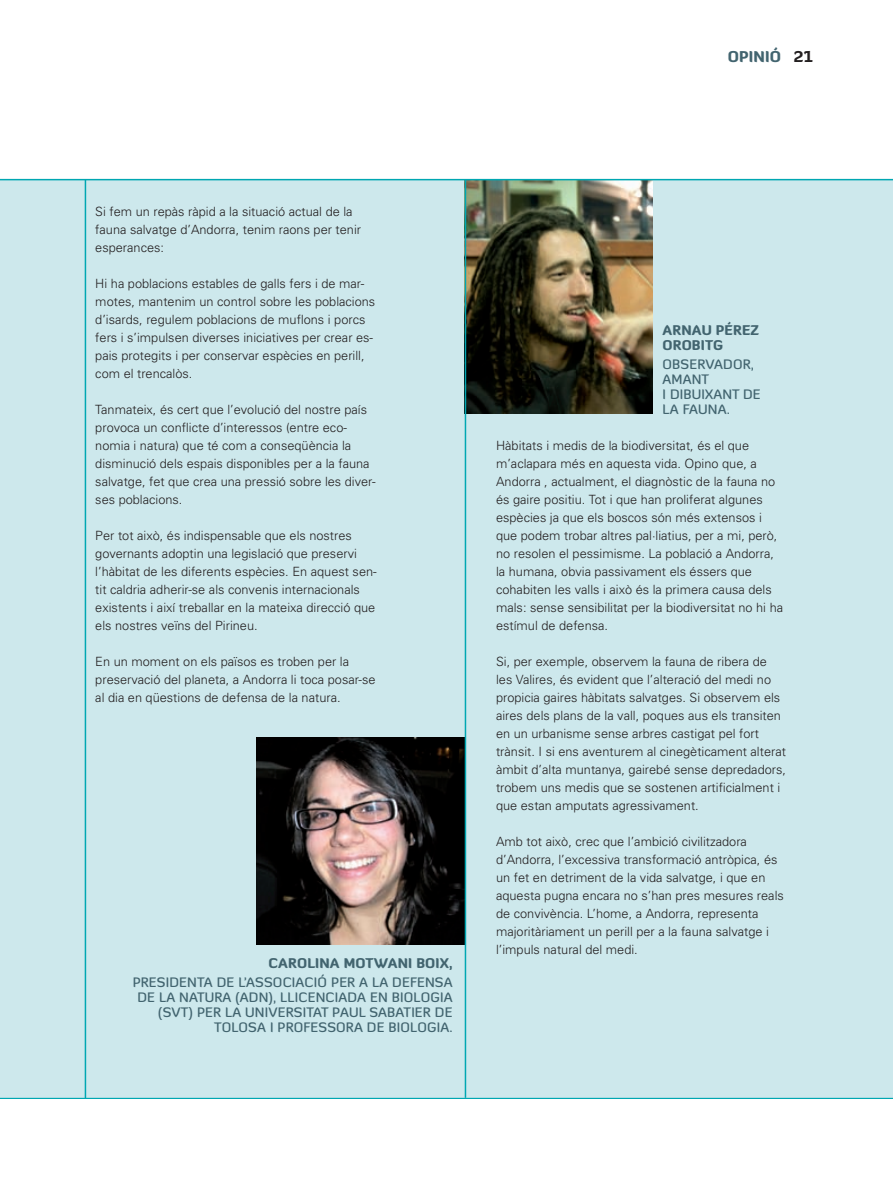
<style>
.page{position:relative;width:893px;height:1190px;background:#fff}
.page>*{position:absolute;margin:0;border:0;box-sizing:border-box;transform-origin:0 0}
.PAT_seccio_Diavlo{font:900 15px "Diavlo";letter-spacing:.01em;color:#42646f}
.PAT_seccio_Diavlo-2{font:900 15px "Diavlo";color:#231f20}
.PAT_DESP_titular_DIA{font:500 13.5px/15px "Diavlo";letter-spacing:.01em;color:#42646f}
.PAT_DESP_titular_DIA-2{font:900 13.5px/15px "Diavlo";letter-spacing:.01em;color:#42646f}
.PAT_text_Univers{font:300 12.75px/18px "Univers";color:#231f20}
</style>
<div class="page">
<div style="left:0;top:180px;width:893px;height:1010px;background:#cde8ec"></div>
<img style="left:466px;top:180px;width:186px;height:234px">
<img style="left:257px;top:738px;width:207px;height:206px">
<hr style="left:0;top:1098px;width:893px;height:1px;background:#00a7b2">
<hr style="left:85px;top:180px;width:1px;height:918px;background:#00a7b2">
<div style="left:0;top:1099px;width:893px;height:91px;background:#fff"></div>
<hr style="left:0;top:179px;width:893px;height:1px;background:#00a7b2">
<hr style="left:464px;top:180px;width:2px;height:918px;background:#00a7b2">
<p class="PAT_seccio_Diavlo" style="left:727px;top:47px;width:55px">OPINIÓ</p>
<p class="PAT_seccio_Diavlo-2" style="left:794px;top:47px;width:20px">21</p>
<p class="PAT_text_Univers" style="left:95px;top:202px;width:267px">Si fem un repàs ràpid a la situació actual de la fauna salvatge d’Andorra, tenim raons per tenir esperances:</p>
<p class="PAT_text_Univers" style="left:95px;top:274px;width:281px">Hi ha poblacions estables de galls fers i de mar&shy;motes, mantenim un control sobre les poblacions d’isards, regulem poblacions de muflons i porcs fers i s’impulsen diverses iniciatives per crear es&shy;pais protegits i per conservar espècies en perill, com el trencalòs.</p>
<p class="PAT_text_Univers" style="left:95px;top:400px;width:282px">Tanmateix, és cert que l’evolució del nostre país provoca un conflicte d’interessos (entre eco&shy;nomia i natura) que té com a conseqüència la disminució dels espais disponibles per a la fauna salvatge, fet que crea una pressió sobre les diver&shy;ses poblacions.</p>
<p class="PAT_text_Univers" style="left:95px;top:526px;width:283px">Per tot això, és indispensable que els nostres governants adoptin una legislació que preservi l’hàbitat de les diferents espècies. En aquest sen&shy;tit caldria adherir-se als convenis internacionals existents i així treballar en la mateixa direcció que els nostres veïns del Pirineu.</p>
<p class="PAT_text_Univers" style="left:95px;top:652px;width:282px">En un moment on els països es troben per la preservació del planeta, a Andorra li toca posar-se al dia en qüestions de defensa de la natura.</p>
<p class="PAT_DESP_titular_DIA-2" style="left:268px;top:955px;width:186px">CAROLINA MOTWANI BOIX,</p>
<p class="PAT_DESP_titular_DIA" style="left:137px;top:975px;width:317px;text-indent:-5px">PRESIDENTA DE L’ASSOCIACIÓ PER A LA DEFENSA<br>DE LA NATURA (ADN</p>
<p class="PAT_DESP_titular_DIA" style="left:268px;top:990px;width:185px">), LLICENCIADA EN BIOLOGIA</p>
<p class="PAT_DESP_titular_DIA" style="left:158px;top:1005px;width:14px">(SVT</p>
<p class="PAT_DESP_titular_DIA" style="left:189px;top:1005px;width:265px;text-align:right">) PER LA UNIVERSITAT PAUL SABATIER DE<br>TOLOSA I PROFESSORA DE BIOLOGIA.</p>
<p class="PAT_DESP_titular_DIA-2" style="left:662px;top:322px;width:98px">ARNAU PÉREZ<br>OROBITG</p>
<p class="PAT_DESP_titular_DIA" style="left:662px;top:357px;width:100px">OBSERVADOR,<br>AMANT<br>I DIBUIXANT DE<br>LA FAUNA.</p>
<p class="PAT_text_Univers" style="left:496px;top:436px;width:288px">Hàbitats i medis de la biodiversitat, és el que m’aclapara més en aquesta vida. Opino que, a Andorra , actualment, el diagnòstic de la fauna no és gaire positiu. Tot i que han proliferat algunes espècies ja que els boscos són més extensos i que podem trobar altres pal·liatius, per a mi, però, no resolen el pessimisme. La població a Andorra, la humana, obvia passivament els éssers que cohabiten les valls i això és la primera causa dels mals: sense sensibilitat per la biodiversitat no hi ha estímul de defensa.</p>
<p class="PAT_text_Univers" style="left:496px;top:652px;width:291px">Si, per exemple, observem la fauna de ribera de les Valires, és evident que l’alteració del medi no propicia gaires hàbitats salvatges. Si observem els aires dels plans de la vall, poques aus els transiten en un urbanisme sense arbres castigat pel fort trànsit. I si ens aventurem al cinegèticament alterat àmbit d’alta muntanya, gairebé sense depredadors, trobem uns medis que se sostenen artificialment i que estan amputats agressivament.</p>
<p class="PAT_text_Univers" style="left:496px;top:832px;width:289px">Amb tot això, crec que l’ambició civilitzadora d’Andorra, l’excessiva transformació antròpica, és un fet en detriment de la vida salvatge, i que en aquesta pugna encara no s’han pres mesures reals de convivència. L’home, a Andorra, representa majoritàriament un perill per a la fauna salvatge i l’impuls natural del medi.</p>
</div>
